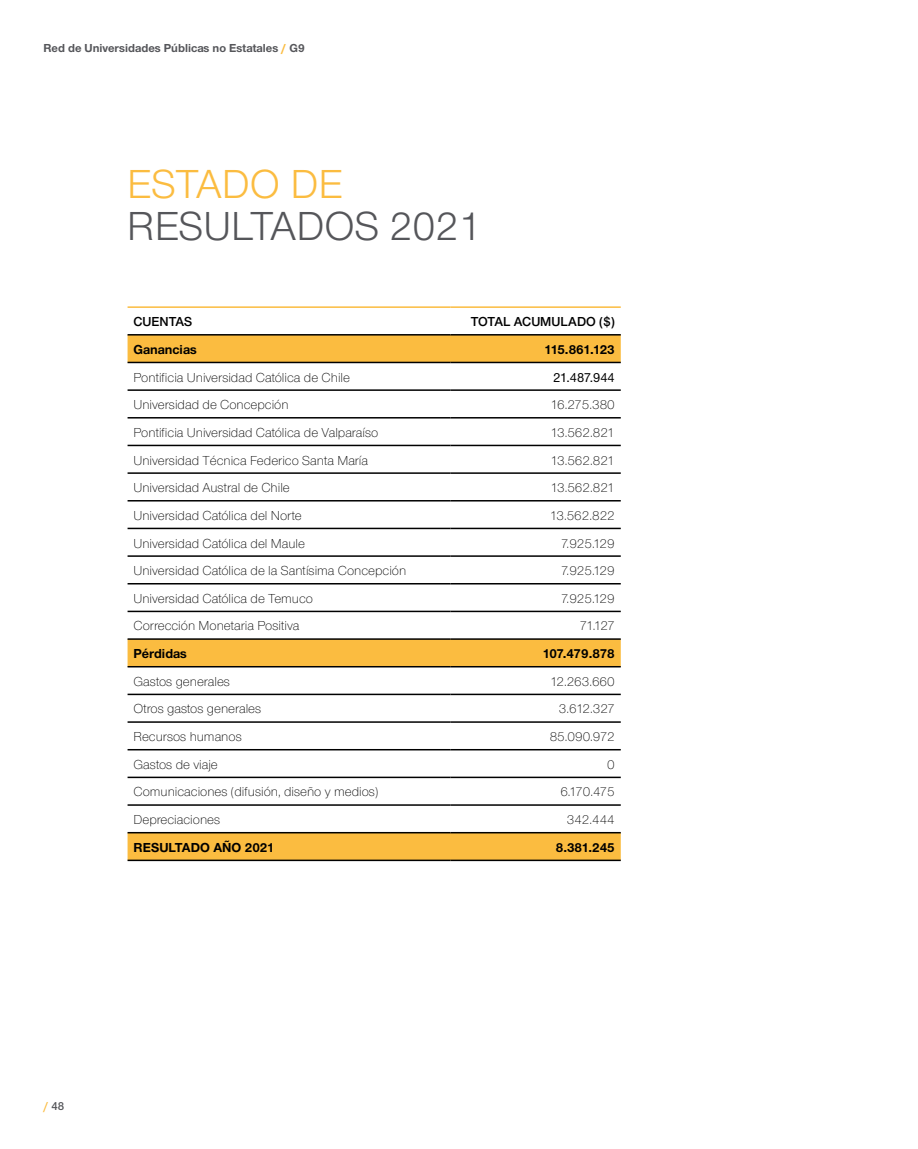
<style>
.page{position:relative;width:918px;height:1149px;background:#fff}
.page>*{position:absolute;margin:0;border:0;box-sizing:border-box;transform-origin:0 0}
.t1{font:42px "Nimbus San Nov";color:#55565a}
.t2{font:42px "Nimbus San Nov";letter-spacing:-.005em;color:#fbbc40}
.t3{font:300 13.5px "Nimbus Sans Novus T";color:#000}
.t4{font:700 13.5px "Nimbus Sans Novus T";color:#000}
.t5{font:600 13.5px "Nimbus Sans Novus T";color:#000}
.t6{font:700 13.5px "Nimbus Sans Novus T";letter-spacing:-.045em;color:#000}
.t7{font:700 13.5px "Nimbus Sans Novus T";letter-spacing:-.025em;color:#000}
.t8{font:500 13.5px "Nimbus Sans Novus T";color:#000}
.t9{font:700 12px "Nimbus Sans Novus T";color:#55565a}
.t10{font:600 12px "Nimbus Sans Novus T";color:#55565a}
.s1{color:#fbbc40}
</style>
<div class="page">
<svg style="left:128px;top:335px;width:493px;height:524px"></svg>
<hr style="left:128px;top:306px;width:323px;height:2px;background:#fbbc40">
<hr style="left:451px;top:306px;width:170px;height:2px;background:#fbbc40">
<hr style="left:128px;top:334px;width:323px;height:1px;background:#000">
<hr style="left:451px;top:334px;width:170px;height:1px;background:#000">
<hr style="left:128px;top:361px;width:323px;height:2px;background:#000">
<hr style="left:451px;top:361px;width:170px;height:2px;background:#000">
<hr style="left:128px;top:389px;width:323px;height:2px;background:#000">
<hr style="left:451px;top:389px;width:170px;height:2px;background:#000">
<hr style="left:128px;top:417px;width:323px;height:1px;background:#000">
<hr style="left:451px;top:417px;width:170px;height:1px;background:#000">
<hr style="left:128px;top:444px;width:323px;height:2px;background:#000">
<hr style="left:451px;top:444px;width:170px;height:2px;background:#000">
<hr style="left:128px;top:472px;width:323px;height:1px;background:#000">
<hr style="left:451px;top:472px;width:170px;height:1px;background:#000">
<hr style="left:128px;top:500px;width:323px;height:1px;background:#000">
<hr style="left:451px;top:500px;width:170px;height:1px;background:#000">
<hr style="left:128px;top:527px;width:323px;height:2px;background:#000">
<hr style="left:451px;top:527px;width:170px;height:2px;background:#000">
<hr style="left:128px;top:555px;width:323px;height:1px;background:#000">
<hr style="left:451px;top:555px;width:170px;height:1px;background:#000">
<hr style="left:128px;top:583px;width:323px;height:1px;background:#000">
<hr style="left:451px;top:583px;width:170px;height:1px;background:#000">
<hr style="left:128px;top:610px;width:323px;height:2px;background:#000">
<hr style="left:451px;top:610px;width:170px;height:2px;background:#000">
<hr style="left:128px;top:638px;width:323px;height:1px;background:#000">
<hr style="left:451px;top:638px;width:170px;height:1px;background:#000">
<hr style="left:128px;top:665px;width:323px;height:2px;background:#000">
<hr style="left:451px;top:665px;width:170px;height:2px;background:#000">
<hr style="left:128px;top:693px;width:323px;height:2px;background:#000">
<hr style="left:451px;top:693px;width:170px;height:2px;background:#000">
<hr style="left:128px;top:721px;width:323px;height:1px;background:#000">
<hr style="left:451px;top:721px;width:170px;height:1px;background:#000">
<hr style="left:128px;top:748px;width:323px;height:2px;background:#000">
<hr style="left:451px;top:748px;width:170px;height:2px;background:#000">
<hr style="left:128px;top:776px;width:323px;height:1px;background:#000">
<hr style="left:451px;top:776px;width:170px;height:1px;background:#000">
<hr style="left:128px;top:804px;width:323px;height:1px;background:#000">
<hr style="left:451px;top:804px;width:170px;height:1px;background:#000">
<hr style="left:128px;top:831px;width:323px;height:2px;background:#000">
<hr style="left:128px;top:859px;width:323px;height:1px;background:#000">
<hr style="left:451px;top:831px;width:170px;height:2px;background:#000">
<hr style="left:451px;top:859px;width:170px;height:1px;background:#000">
<p class="t9" style="left:44px;top:41px;width:263px">Red de Universidades Públicas no Estatales <span class="s1">/</span> G9</p>
<h1 class="t2" style="left:127px;top:160px;width:217px">ESTADO DE</h1>
<h1 class="t1" style="left:127px;top:202px;width:356px">RESULTADOS 2021</h1>
<p class="t5" style="left:134px;top:314px;width:60px">CUENTAS</p>
<p class="t5" style="left:471px;top:314px;width:146px">TOTAL ACUMULADO ($)</p>
<p class="t4" style="left:134px;top:341px;width:65px">Ganancias</p>
<p class="t6" style="left:544px;top:341px;width:72px">115.861.123</p>
<p class="t3" style="left:134px;top:369px;width:218px">Pontificia Universidad Católica de Chile</p>
<p class="t8" style="left:553px;top:369px;width:63px">21.487.944</p>
<p class="t3" style="left:134px;top:397px;width:157px">Universidad de Concepción</p>
<p class="t3" style="left:551px;top:397px;width:66px">16.275.380</p>
<p class="t3" style="left:134px;top:424px;width:246px">Pontificia Universidad Católica de Valparaíso</p>
<p class="t3" style="left:551px;top:424px;width:66px">13.562.821</p>
<p class="t3" style="left:134px;top:452px;width:236px">Universidad Técnica Federico Santa María</p>
<p class="t3" style="left:551px;top:452px;width:66px">13.562.821</p>
<p class="t3" style="left:134px;top:479px;width:158px">Universidad Austral de Chile</p>
<p class="t3" style="left:551px;top:479px;width:66px">13.562.821</p>
<p class="t3" style="left:134px;top:507px;width:170px">Universidad Católica del Norte</p>
<p class="t3" style="left:550px;top:507px;width:66px">13.562.822</p>
<p class="t3" style="left:134px;top:535px;width:173px">Universidad Católica del Maule</p>
<p class="t3" style="left:561px;top:535px;width:56px">7.925.129</p>
<p class="t3" style="left:134px;top:562px;width:274px">Universidad Católica de la Santísima Concepción</p>
<p class="t3" style="left:561px;top:562px;width:56px">7.925.129</p>
<p class="t3" style="left:134px;top:590px;width:181px">Universidad Católica de Temuco</p>
<p class="t3" style="left:561px;top:590px;width:56px">7.925.129</p>
<p class="t3" style="left:134px;top:618px;width:167px">Corrección Monetaria Positiva</p>
<p class="t3" style="left:580px;top:618px;width:37px">71.127</p>
<p class="t4" style="left:134px;top:645px;width:55px">Pérdidas</p>
<p class="t7" style="left:542px;top:645px;width:74px">107.479.878</p>
<p class="t3" style="left:134px;top:673px;width:98px">Gastos generales</p>
<p class="t3" style="left:550px;top:673px;width:66px">12.263.660</p>
<p class="t3" style="left:134px;top:700px;width:129px">Otros gastos generales</p>
<p class="t3" style="left:559px;top:700px;width:57px">3.612.327</p>
<p class="t3" style="left:134px;top:728px;width:110px">Recursos humanos</p>
<p class="t3" style="left:550px;top:728px;width:67px">85.090.972</p>
<p class="t3" style="left:134px;top:756px;width:86px">Gastos de viaje</p>
<p class="t3" style="left:607px;top:756px;width:9px">0</p>
<p class="t3" style="left:134px;top:783px;width:246px">Comunicaciones (difusión, diseño y medios)</p>
<p class="t3" style="left:560px;top:783px;width:56px">6.170.475</p>
<p class="t3" style="left:134px;top:811px;width:88px">Depreciaciones</p>
<p class="t3" style="left:567px;top:811px;width:49px">342.444</p>
<p class="t4" style="left:134px;top:839px;width:142px">RESULTADO AÑO 2021</p>
<p class="t4" style="left:556px;top:839px;width:61px">8.381.245</p>
<p class="t10" style="left:44px;top:1099px;width:22px"><span class="s1">/</span> 48</p>
</div>
